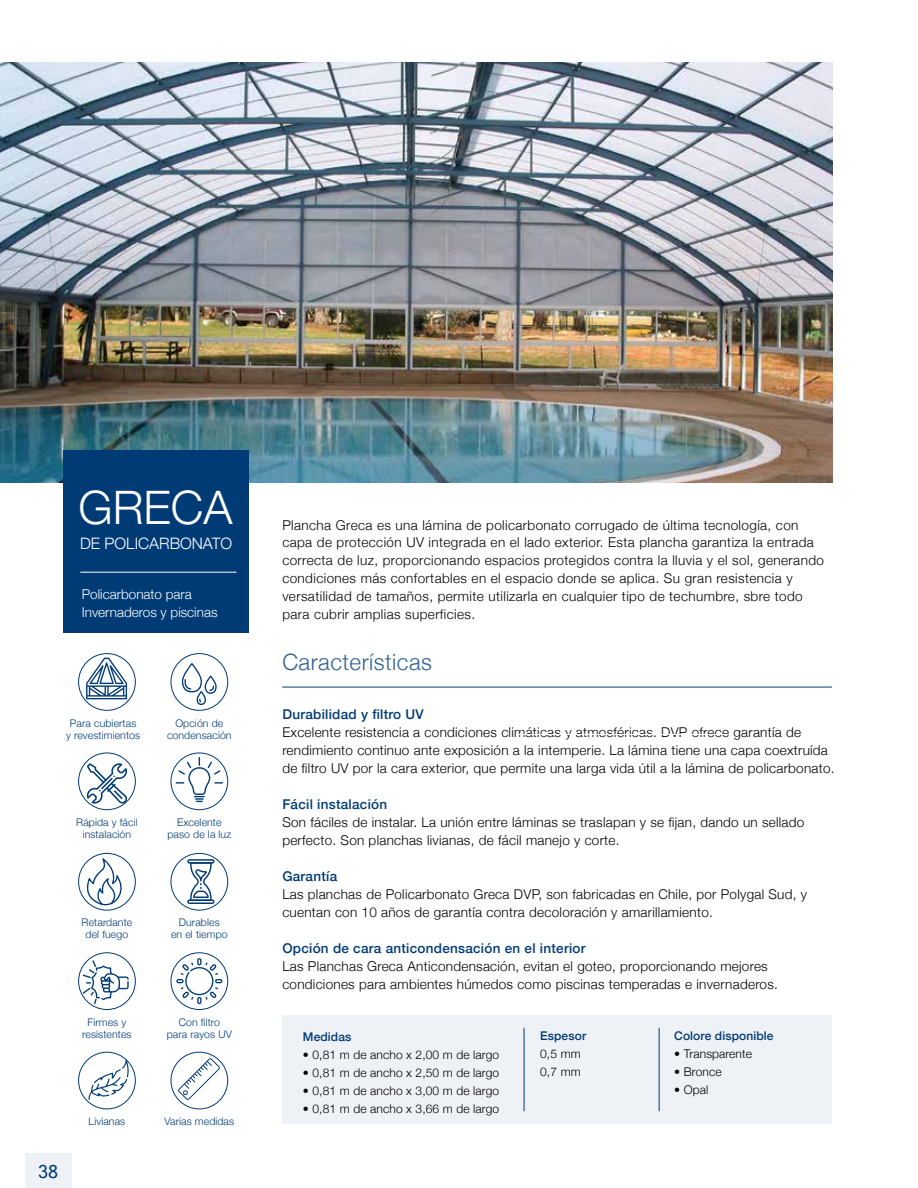
<style>
.page{position:relative;width:918px;height:1188px;background:#fff}
.page>*{position:absolute;margin:0;border:0;box-sizing:border-box;transform-origin:0 0}
.t1{font:300 46.2px "Helvetica Neue";color:#fff}
.t2{font:300 28.2px "Helvetica Neue";color:#fff}
.t3{font:300 22.5px "Helvetica Neue";letter-spacing:.02em;color:#336291}
.t4{font:300 19.2px "Helvetica Neue";color:#fff}
.t5{font:18px "Microsoft Sans Serif";color:#003b75}
.t6{font:300 15.75px "Helvetica Neue";color:#fff}
.t7{font:300 14.7px/19.2px "Helvetica Neue";color:#fff}
.t8{font:300 13.5px/18px "Helvetica Neue";letter-spacing:.02em;color:#000}
.t9{font:500 13.5px "Helvetica Neue";letter-spacing:.02em;color:#003b75}
.t10{font:300 13.5px/16.5px "Helvetica Neue";color:#fff}
.t11{font:300 12px/18px "Helvetica Neue";letter-spacing:.01em;color:#000}
.t12{font:500 12px "Helvetica Neue";letter-spacing:.01em;color:#003b75}
.t13{font:300 10.5px/12px "Helvetica Neue";letter-spacing:.01em;color:#003b75;text-align:center}
</style>
<div class="page">
<div style="left:25px;top:1154px;width:47px;height:34px;background:#eef1f5"></div>
<img style="left:0;top:63px;width:833px;height:419px">
<hr style="left:282px;top:687px;width:550px;height:1px;background:#003b75">
<div style="left:78px;top:653px;width:58px;height:58px;border:1px solid #003b75;border-radius:50%"></div>
<div style="left:171px;top:653px;width:57px;height:58px;border:1px solid #003b75;border-radius:50%"></div>
<div style="left:78px;top:753px;width:58px;height:57px;border:1px solid #003b75;border-radius:50%"></div>
<div style="left:171px;top:753px;width:57px;height:57px;border:1px solid #003b75;border-radius:50%"></div>
<div style="left:78px;top:853px;width:58px;height:57px;border:1px solid #003b75;border-radius:50%"></div>
<div style="left:171px;top:853px;width:57px;height:57px;border:1px solid #003b75;border-radius:50%"></div>
<div style="left:78px;top:953px;width:58px;height:57px;border:1px solid #003b75;border-radius:50%"></div>
<div style="left:171px;top:953px;width:57px;height:57px;border:1px solid #003b75;border-radius:50%"></div>
<div style="left:171px;top:1052px;width:57px;height:57px;border:1px solid #003b75;border-radius:50%"></div>
<svg style="left:87px;top:763px;width:41px;height:41px"></svg>
<div style="left:78px;top:1052px;width:58px;height:57px;border:1px solid #003b75;border-radius:50%"></div>
<svg style="left:187px;top:859px;width:28px;height:5px"></svg>
<svg style="left:187px;top:900px;width:28px;height:4px"></svg>
<hr style="left:189px;top:901px;width:24px;height:2px;background:#003b75">
<svg style="left:189px;top:861px;width:24px;height:40px"></svg>
<svg style="left:85px;top:858px;width:38px;height:47px"></svg>
<svg style="left:178px;top:1058px;width:42px;height:42px"></svg>
<svg style="left:176px;top:757px;width:47px;height:45px"></svg>
<svg style="left:89px;top:1060px;width:40px;height:40px"></svg>
<svg style="left:176px;top:958px;width:46px;height:46px"></svg>
<svg style="left:82px;top:960px;width:47px;height:44px"></svg>
<svg style="left:86px;top:658px;width:41px;height:41px"></svg>
<svg style="left:182px;top:663px;width:35px;height:42px"></svg>
<div style="left:63px;top:450px;width:186px;height:183px;background:#003b75"></div>
<hr style="left:80px;top:572px;width:156px;height:1px;background:#fff">
<div style="left:282px;top:1016px;width:550px;height:108px;background:#eef1f5"></div>
<hr style="left:524px;top:1028px;width:1px;height:83px;background:#003b75">
<hr style="left:659px;top:1028px;width:1px;height:83px;background:#003b75">
<h1 class="t1" style="left:79px;top:471px;width:155px">GRECA</h1>
<h3 class="t4" style="left:81px;top:486px;width:156px">POLICARBONATO</h3>
<h2 class="t2" style="left:81px;top:507px;width:155px">COMPACTO</h2>
<p class="t6" style="left:80px;top:531px;width:154px">DE POLICARBONATO</p>
<p class="t10" style="left:82px;top:584px;width:137px;line-height:18px">Policarbonato para<br>Invernaderos y piscinas</p>
<p class="t7" style="left:83px;top:582px;width:134px">Fachadas resistentes a los impactos</p>
<p class="t10" style="left:78px;top:586px;width:159px">Cubiertas y Revestimientos<br>Industrial s</p>
<p class="t13" style="left:66px;top:716px;width:76px">Para cubiertas<br>y revestimientos</p>
<p class="t13" style="left:167px;top:716px;width:66px">Opción de condensación</p>
<p class="t13" style="left:76px;top:815px;width:63px">Rápida y fácil instalación</p>
<p class="t13" style="left:167px;top:815px;width:65px">Excelente paso de la luz</p>
<p class="t13" style="left:82px;top:916px;width:52px">Retardante del fuego</p>
<p class="t13" style="left:171px;top:916px;width:58px">Durables<br>en el tiempo</p>
<p class="t13" style="left:82px;top:1015px;width:51px">Firmes y resistentes</p>
<p class="t13" style="left:167px;top:1015px;width:67px">Con filtro<br>para rayos UV</p>
<h3 class="t5" style="left:38px;top:1161px;width:22px">38</h3>
<p class="t13" style="left:89px;top:1115px;width:38px">Livianas</p>
<p class="t13" style="left:164px;top:1115px;width:71px">Varias medidas</p>
<p class="t8" style="left:282px;top:515px;width:543px">Plancha Greca es una lámina de policarbonato corrugado de última tecnología, con capa de protección UV integrada en el lado exterior. Esta plancha garantiza la entrada correcta de luz, proporcionando espacios protegidos contra la lluvia y el sol, generando condiciones más confortables en el espacio donde se aplica. Su gran resistencia y versatilidad de tamaños, permite utilizarla en cualquier tipo de techumbre, sbre todo para cubrir amplias superficies.</p>
<h3 class="t3" style="left:282px;top:644px;width:151px">Características</h3>
<p class="t9" style="left:282px;top:703px;width:143px">Durabilidad y filtro UV</p>
<p class="t8" style="left:282px;top:722px;width:554px">Excelente resistencia a condiciones climáticas y atmosféricas. DVP ofrece garantía de rendimiento continuo ante exposición a la intemperie. La lámina tiene una capa coextruída de filtro UV por la cara exterior, que permite una larga vida útil a la lámina de policarbonato.</p>
<p class="t9" style="left:282px;top:793px;width:106px">Fácil instalación</p>
<p class="t8" style="left:282px;top:812px;width:524px">Son fáciles de instalar. La unión entre láminas se traslapan y se fijan, dando un sellado perfecto. Son planchas livianas, de fácil manejo y corte.</p>
<p class="t9" style="left:282px;top:865px;width:56px">Garantía</p>
<p class="t8" style="left:282px;top:884px;width:526px">Las planchas de Policarbonato Greca DVP, son fabricadas en Chile, por Polygal Sud, y cuentan con 10 años de garantía contra decoloración y amarillamiento.</p>
<p class="t9" style="left:282px;top:937px;width:305px">Opción de cara anticondensación en el interior</p>
<p class="t8" style="left:282px;top:956px;width:497px">Las Planchas Greca Anticondensación, evitan el goteo, proporcionando mejores condiciones para ambientes húmedos como piscinas temperadas e invernaderos.</p>
<p class="t12" style="left:303px;top:1027px;width:50px">Medidas</p>
<p class="t11" style="left:303px;top:1045px;width:198px">• 0,81 m de ancho x 2,00 m de largo</p>
<p class="t11" style="left:303px;top:1063px;width:198px">• 0,81 m de ancho x 2,50 m de largo</p>
<p class="t11" style="left:303px;top:1081px;width:198px">• 0,81 m de ancho x 3,00 m de largo</p>
<p class="t11" style="left:303px;top:1099px;width:198px">• 0,81 m de ancho x 3,66 m de largo</p>
<p class="t12" style="left:540px;top:1026px;width:48px">Espesor</p>
<p class="t11" style="left:540px;top:1044px;width:42px">0,5 mm<br>0,7 mm</p>
<p class="t12" style="left:674px;top:1026px;width:101px">Colore disponible</p>
<p class="t11" style="left:674px;top:1044px;width:79px">• Transparente</p>
<p class="t11" style="left:674px;top:1062px;width:49px">• Bronce</p>
<p class="t11" style="left:674px;top:1080px;width:36px">• Opal</p>
</div>
